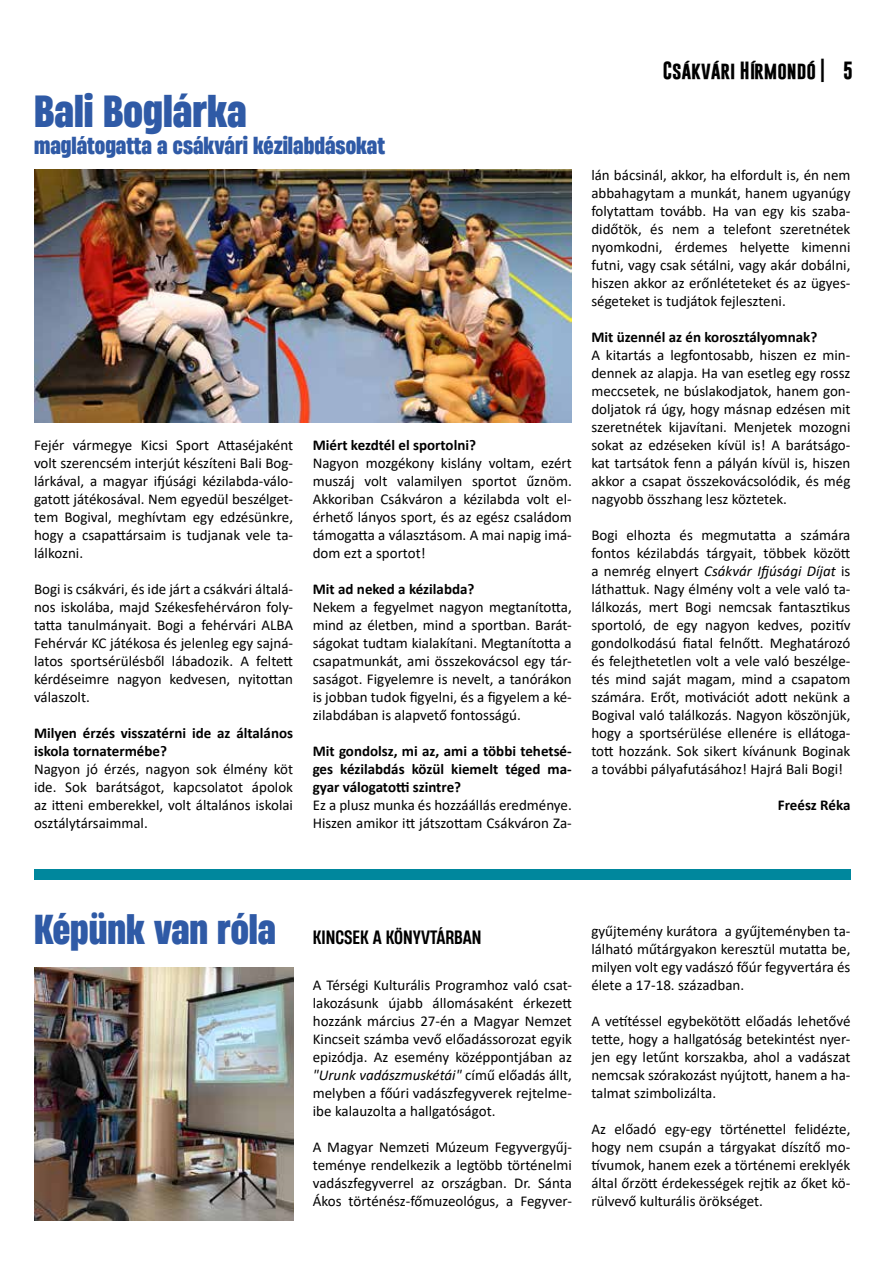
<style>
.page{position:relative;width:893px;height:1263px;background:#fff}
.page>*{position:absolute;margin:0;border:0;box-sizing:border-box;transform-origin:0 0}
.t1{font:800 42px "Heading Now Trial 57";color:#2f5aa6}
.t2{font:800 39px "Heading Now Trial 57";color:#2f5aa6}
.t3{font:800 22.5px "Heading Now Trial 57";color:#2f5aa6}
.t4{font:500 18px "Heading Now Trial 55";color:#000}
.t5{font:700 18px "Gobold";color:#000}
.t6{font:15px/18px "Calibri";color:#000;text-align:justify}
.t7{font:700 15px/18px "Calibri";color:#000}
.s1{font-style:italic}
</style>
<div class="page">
<img style="left:34px;top:170px;width:538px;height:252px">
<div style="left:34px;top:870px;width:816px;height:10px;background:#00879d"></div>
<img style="left:34px;top:968px;width:260px;height:252px">
<h1 class="t1" style="left:34px;top:80px;width:214px">Bali Boglárka</h1>
<h3 class="t3" style="left:34px;top:129px;width:352px">maglátogatta a csákvári kézilabdásokat</h3>
<p class="t6" style="left:34px;top:436px;width:261px">Fejér vármegye Kicsi Sport Attaséjaként volt szerencsém interjút készíteni Bali Bog&shy;lárkával, a magyar ifjúsági kézilabda-válo&shy;gatott játékosával. Nem egyedül beszélget&shy;tem Bogival, meghívtam egy edzésünkre, hogy a csapattársaim is tudjanak vele ta&shy;lálkozni.</p>
<p class="t6" style="left:34px;top:580px;width:261px">Bogi is csákvári, és ide járt a csákvári általá&shy;nos iskolába, majd Székesfehérváron foly&shy;tatta tanulmányait. Bogi a fehérvári ALBA Fehérvár KC játékosa és jelenleg egy sajná&shy;latos sportsérülésből lábadozik. A feltett kérdéseimre nagyon kedvesen, nyitottan válaszolt.</p>
<p class="t7" style="left:34px;top:724px;width:261px">Milyen érzés visszatérni ide az általános iskola tornatermébe?</p>
<p class="t6" style="left:34px;top:760px;width:261px">Nagyon jó érzés, nagyon sok élmény köt ide. Sok barátságot, kapcsolatot ápolok az itteni emberekkel, volt általános iskolai osztálytársaimmal.</p>
<p class="t7" style="left:313px;top:436px;width:165px">Miért kezdtél el sportolni?</p>
<p class="t6" style="left:313px;top:454px;width:261px">Nagyon mozgékony kislány voltam, ezért muszáj volt valamilyen sportot űznöm.<br>Akkoriban Csákváron a kézilabda volt el&shy;érhető lányos sport, és az egész családom támogatta a választásom. A mai napig imá&shy;dom ezt a sportot!</p>
<p class="t7" style="left:313px;top:580px;width:163px">Mit ad neked a kézilabda?</p>
<p class="t6" style="left:313px;top:598px;width:261px">Nekem a fegyelmet nagyon megtanította, mind az életben, mind a sportban. Barát&shy;ságokat tudtam kialakítani. Megtanította a csapatmunkát, ami összekovácsol egy tár&shy;saságot. Figyelemre is nevelt, a tanórákon is jobban tudok figyelni, és a figyelem a ké&shy;zilabdában is alapvető fontosságú.</p>
<p class="t7" style="left:313px;top:742px;width:261px;text-align:justify">Mit gondolsz, mi az, ami a többi tehetsé&shy;ges kézilabdás közül kiemelt téged ma&shy;gyar válogatotti szintre?</p>
<p class="t6" style="left:313px;top:796px;width:261px">Ez a plusz munka és hozzáállás eredménye.<br>Hiszen amikor itt játszottam Csákváron Za-</p>
<p class="t5" style="left:663px;top:59px;width:192px">Csákvári Hírmondó | 5</p>
<p class="t6" style="left:591px;top:166px;width:261px">lán bácsinál, akkor, ha elfordult is, én nem abbahagytam a munkát, hanem ugyanúgy folytattam tovább. Ha van egy kis szaba&shy;didőtök, és nem a telefont szeretnétek nyomkodni, érdemes helyette kimenni futni, vagy csak sétálni, vagy akár dobálni, hiszen akkor az erőnléteteket és az ügyes&shy;ségeteket is tudjátok fejleszteni.</p>
<p class="t7" style="left:591px;top:328px;width:227px">Mit üzennél az én korosztályomnak?</p>
<p class="t6" style="left:591px;top:346px;width:261px">A kitartás a legfontosabb, hiszen ez min&shy;dennek az alapja. Ha van esetleg egy rossz meccsetek, ne búslakodjatok, hanem gon&shy;doljatok rá úgy, hogy másnap edzésen mit szeretnétek kijavítani. Menjetek mozogni sokat az edzéseken kívül is! A barátságo&shy;kat tartsátok fenn a pályán kívül is, hiszen akkor a csapat összekovácsolódik, és még nagyobb összhang lesz köztetek.</p>
<p class="t6" style="left:591px;top:526px;width:261px">Bogi elhozta és megmutatta a számára fontos kézilabdás tárgyait, többek között a nemrég elnyert <span class="s1">Csákvár Ifjúsági Díjat</span> is láthattuk. Nagy élmény volt a vele való ta&shy;lálkozás, mert Bogi nemcsak fantasztikus sportoló, de egy nagyon kedves, pozitív gondolkodású fiatal felnőtt. Meghatározó és felejthetetlen volt a vele való beszélge&shy;tés mind saját magam, mind a csapatom számára. Erőt, motivációt adott nekünk a Bogival való találkozás. Nagyon köszönjük, hogy a sportsérülése ellenére is ellátoga&shy;tott hozzánk. Sok sikert kívánunk Boginak a további pályafutásához! Hajrá Bali Bogi!</p>
<p class="t7" style="left:778px;top:796px;width:74px">Freész Réka</p>
<h2 class="t2" style="left:34px;top:900px;width:244px">Képünk van róla</h2>
<p class="t4" style="left:313px;top:924px;width:170px">KINCSEK A KÖNYVTÁRBAN</p>
<p class="t6" style="left:313px;top:976px;width:261px">A Térségi Kulturális Programhoz való csat&shy;lakozásunk újabb állomásaként érkezett hozzánk március 27-én a Magyar Nemzet Kincseit számba vevő előadássorozat egyik epizódja. Az esemény középpontjában az <span class="s1">"Urunk vadászmuskétái"</span> című előadás állt, melyben a főúri vadászfegyverek rejtelme&shy;ibe kalauzolta a hallgatóságot.</p>
<p class="t6" style="left:313px;top:1138px;width:261px">A Magyar Nemzeti Múzeum Fegyvergyűj&shy;teménye rendelkezik a legtöbb történelmi vadászfegyverrel az országban. Dr. Sánta Ákos történész-főmuzeológus, a Fegyver-</p>
<p class="t6" style="left:591px;top:922px;width:261px">gyűjtemény kurátora a gyűjteményben ta&shy;lálható műtárgyakon keresztül mutatta be, milyen volt egy vadászó főúr fegyvertára és élete a 17-18. században.</p>
<p class="t6" style="left:591px;top:1012px;width:261px">A vetítéssel egybekötött előadás lehetővé tette, hogy a hallgatóság betekintést nyer&shy;jen egy letűnt korszakba, ahol a vadászat nemcsak szórakozást nyújtott, hanem a ha&shy;talmat szimbolizálta.</p>
<p class="t6" style="left:591px;top:1120px;width:261px">Az előadó egy-egy történettel felidézte, hogy nem csupán a tárgyakat díszítő mo&shy;tívumok, hanem ezek a történemi ereklyék által őrzött érdekességek rejtik az őket kö&shy;rülvevő kulturális örökséget.</p>
</div>
